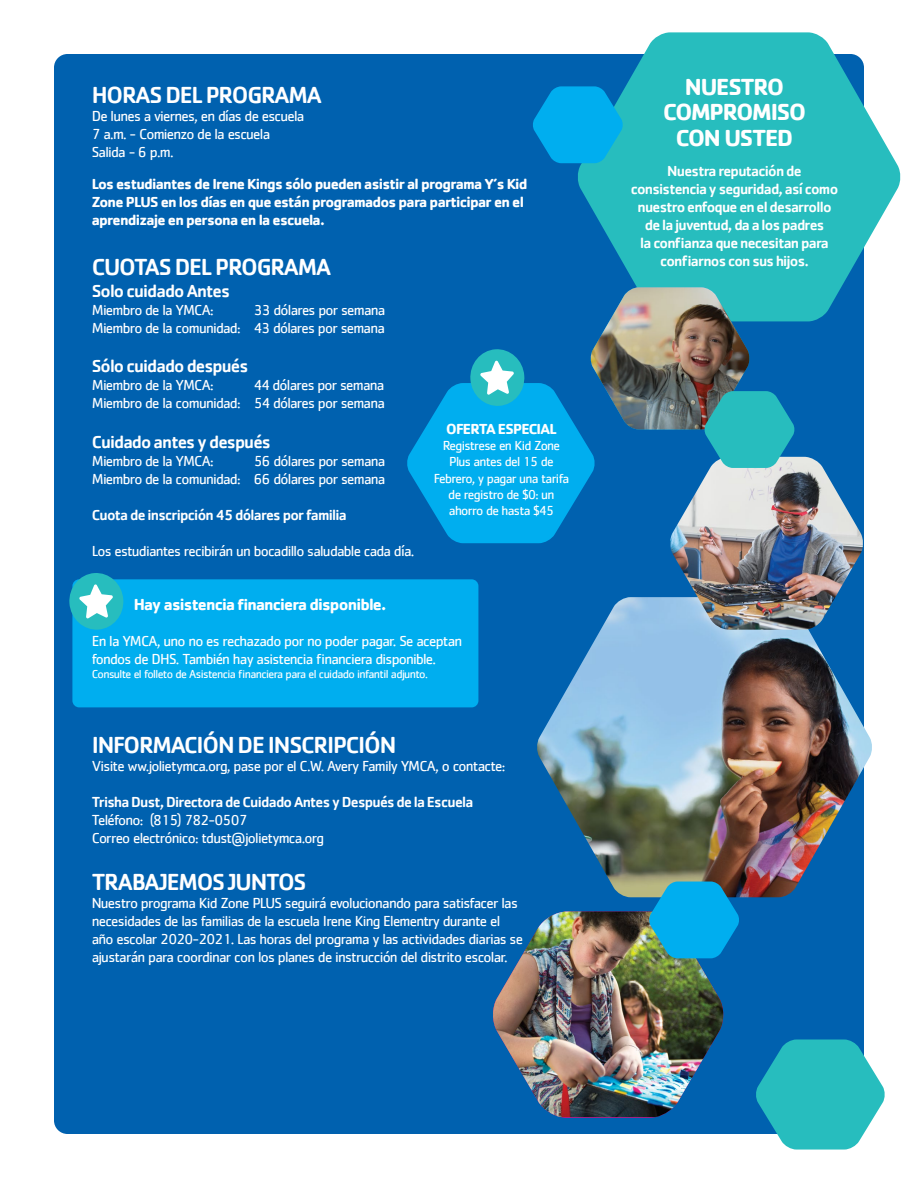
<style>
.page{position:relative;width:918px;height:1188px;background:#fff}
.page>*{position:absolute;margin:0;border:0;box-sizing:border-box;transform-origin:0 0}
.t1{font:500 24px "Cachet";letter-spacing:-.05em;color:#fff}
.t2{font:700 24px/25.5px "Cachet";letter-spacing:-.05em;color:#fff;text-align:center}
.t3{font:500 18px "Cachet";letter-spacing:-.05em;color:#fff}
.t4{font:700 16.5px "Cachet";letter-spacing:-.05em;color:#fff}
.t5{font:15px/18px "Cachet";letter-spacing:-.05em;color:#fff}
.t6{font:500 15px/18px "Cachet";letter-spacing:-.05em;color:#fff;text-align:center}
.t7{font:700 15px/18px "Cachet";letter-spacing:-.05em;color:#fff}
.t8{font:13.5px/16.2px "Cachet";letter-spacing:-.05em;color:#fff;text-align:center}
.t9{font:12px "Cachet";letter-spacing:-.05em;color:#fff}
</style>
<div class="page">
<div style="left:54px;top:54px;width:810px;height:1080px;background:#0061af;border-radius:14px"></div>
<div style="left:72px;top:579px;width:406px;height:128px;background:#00aeef;border-radius:7px"></div>
<svg style="left:69px;top:573px;width:55px;height:58px"></svg>
<svg style="left:756px;top:1040px;width:129px;height:110px"></svg>
<svg style="left:577px;top:32px;width:324px;height:289px;fill:#27bdbe"></svg>
<img style="left:537px;top:597px;width:335px;height:300px">
<img style="left:493px;top:912px;width:231px;height:205px">
<img style="left:669px;top:457px;width:195px;height:173px">
<svg style="left:533px;top:86px;width:90px;height:77px;background:#02a3e1"></svg>
<svg style="left:649px;top:882px;width:91px;height:76px;background:#10a0d3"></svg>
<svg style="left:407px;top:287px;width:388px;height:256px"></svg>
<h1 class="t1" style="left:92px;top:80px;width:231px">HORAS DEL PROGRAMA</h1>
<p class="t5" style="left:92px;top:107px;width:214px">De lunes a viernes, en días de escuela<br>7 a.m. - Comienzo de la escuela<br>Salida - 6 p.m.</p>
<p class="t7" style="left:92px;top:174px;width:437px">Los estudiantes de Irene Kings sólo pueden asistir al programa Y’s Kid<br>Zone PLUS en los días en que están programados para participar en el aprendizaje en persona en la escuela.</p>
<h1 class="t1" style="left:92px;top:252px;width:241px">CUOTAS DEL PROGRAMA</h1>
<p class="t3" style="left:92px;top:279px;width:140px">Solo cuidado Antes</p>
<p class="t5" style="left:92px;top:300px;width:123px">Miembro de la YMCA:</p>
<p class="t5" style="left:92px;top:300px;width:295px;text-align:right">33 dólares por semana<br>Miembro de la comunidad: 43 dólares por semana</p>
<p class="t3" style="left:92px;top:355px;width:158px">Sólo cuidado después</p>
<p class="t5" style="left:92px;top:376px;width:123px">Miembro de la YMCA:</p>
<p class="t5" style="left:92px;top:376px;width:295px;text-align:right">44 dólares por semana<br>Miembro de la comunidad: 54 dólares por semana</p>
<p class="t3" style="left:92px;top:431px;width:181px">Cuidado antes y después</p>
<p class="t5" style="left:92px;top:452px;width:123px">Miembro de la YMCA:</p>
<p class="t7" style="left:446px;top:419px;width:112px">OFERTA ESPECIAL</p>
<p class="t8" style="left:434px;top:437px;width:137px">Registrese en Kid Zone<br>Plus antes del 15 de<br>Febrero, y pagar una tarifa de registro de $0: un ahorro de hasta $45</p>
<p class="t5" style="left:92px;top:452px;width:295px;text-align:right">56 dólares por semana<br>Miembro de la comunidad: 66 dólares por semana</p>
<p class="t6" style="left:92px;top:505px;width:256px">Cuota de inscripción 45 dólares por familia</p>
<p class="t5" style="left:92px;top:542px;width:324px">Los estudiantes recibirán un bocadillo saludable cada día.</p>
<p class="t4" style="left:134px;top:594px;width:254px">Hay asistencia financiera disponible.</p>
<p class="t5" style="left:92px;top:632px;width:372px">En la YMCA, uno no es rechazado por no poder pagar. Se aceptan fondos de DHS. También hay asistencia financiera disponible.</p>
<p class="t9" style="left:92px;top:667px;width:338px">Consulte el folleto de Asistencia financiera para el cuidado infantil adjunto.</p>
<h1 class="t1" style="left:92px;top:730px;width:306px">INFORMACIÓN DE INSCRIPCIÓN</h1>
<p class="t5" style="left:92px;top:757px;width:415px">Visite ww.jolietymca.org, pase por el C.W. Avery Family YMCA, o contacte:</p>
<p class="t6" style="left:92px;top:793px;width:383px">Trisha Dust, Directora de Cuidado Antes y Después de la Escuela</p>
<p class="t5" style="left:92px;top:811px;width:234px">Teléfono: (815) 782-0507<br>Correo electrónico: tdust@jolietymca.org</p>
<h1 class="t1" style="left:92px;top:867px;width:216px">TRABAJEMOS JUNTOS</h1>
<p class="t5" style="left:92px;top:894px;width:433px">Nuestro programa Kid Zone PLUS seguirá evolucionando para satisfacer las necesidades de las familias de la escuela Irene King Elementry durante el año escolar 2020-2021. Las horas del programa y las actividades diarias se ajustarán para coordinar con los planes de instrucción del distrito escolar.</p>
<h1 class="t2" style="left:663px;top:73px;width:144px">NUESTRO<br>COMPROMISO<br>CON USTED</h1>
<p class="t6" style="left:631px;top:161px;width:209px">Nuestra reputación de consistencia y seguridad, así como nuestro enfoque en el desarrollo de la juventud, da a los padres<br>la confianza que necesitan para confiarnos con sus hijos.</p>
</div>
